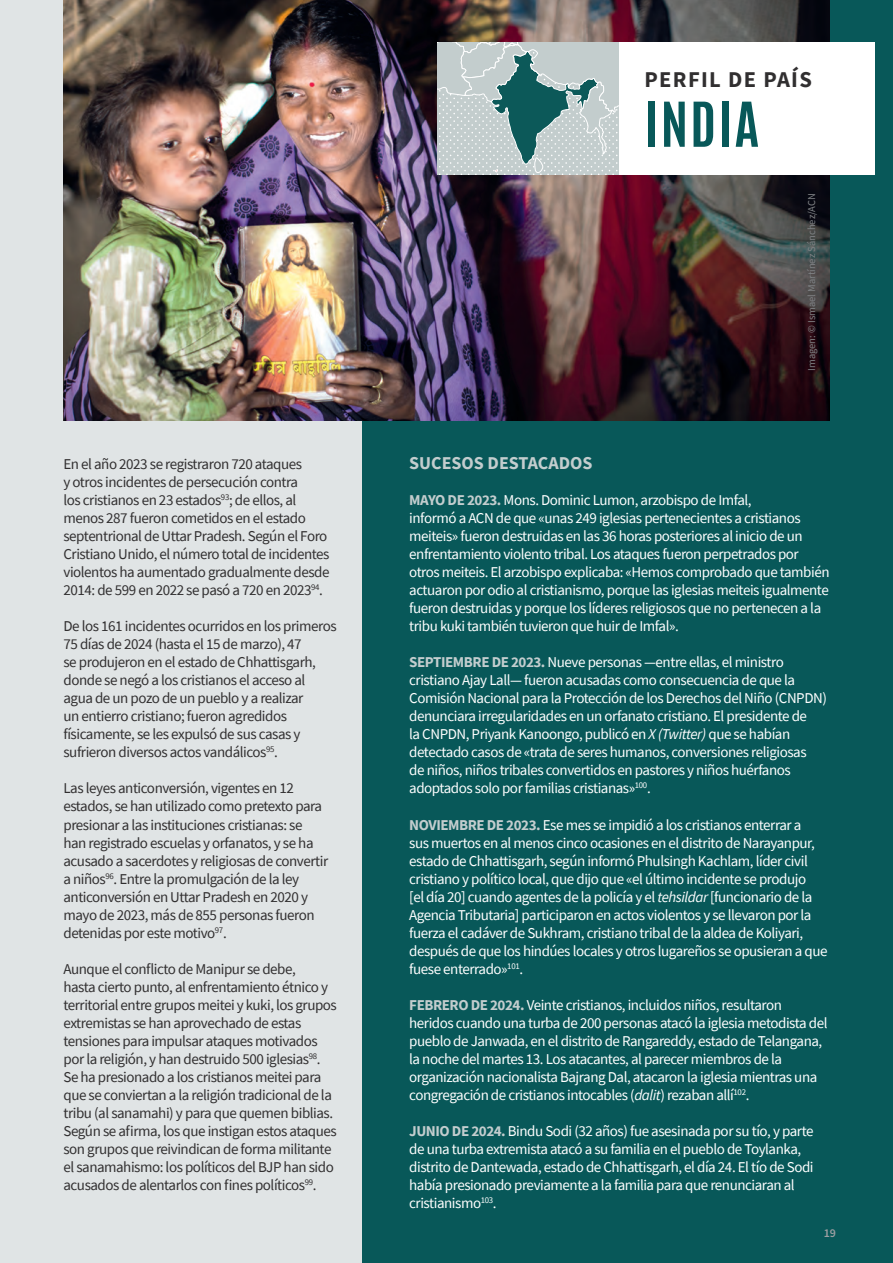
<style>
.page{position:relative;width:893px;height:1263px;background:#fff}
.page>*{position:absolute;margin:0;border:0;box-sizing:border-box;transform-origin:0 0}
.t1{font:700 52.5px "Antonio";letter-spacing:.04em;color:#085859}
.t2{font:700 22.5px "Source Sans Pro";letter-spacing:.06em;color:#312f30}
.t3{font:700 18px "Source Sans Pro";color:#c3cdce}
.t4{font:15px/18px "Source Sans Pro";letter-spacing:-.03em;color:#fff}
.t5{font:15px/18px "Source Sans Pro";letter-spacing:-.03em;color:#312f30}
.t6{font:600 12px "Source Sans Pro";color:#9d9fa2}
.t7{font:10.5px "Source Sans Pro";color:#808285}
.s1{font-weight:700;color:#c3cdce}
.s2{font-style:italic}
</style>
<div class="page">
<div style="left:0;top:0;width:892px;height:1262px;background:#e0e4e5"></div>
<div style="left:362px;top:0;width:530px;height:1262px;background:#085859"></div>
<img style="left:63px;top:0;width:766px;height:421px">
<div style="left:457px;top:42px;width:416px;height:132px;background:#fff"></div>
<svg style="left:437px;top:42px;width:181px;height:132px;background:#a8bdbd"></svg>
<p class="t5" style="left:63px;top:455px;width:267px">En el año 2023 se registraron 720 ataques<br>y otros incidentes de persecución contra<br>los cristianos en 23 estados<sup>93</sup>; de ellos, al menos 287 fueron cometidos en el estado septentrional de Uttar Pradesh. Según el Foro Cristiano Unido, el número total de incidentes violentos ha aumentado gradualmente desde 2014: de 599 en 2022 se pasó a 720 en 2023<sup>94</sup>.</p>
<p class="t5" style="left:63px;top:617px;width:274px">De los 161 incidentes ocurridos en los primeros 75 días de 2024 (hasta el 15 de marzo), 47<br>se produjeron en el estado de Chhattisgarh, donde se negó a los cristianos el acceso al agua de un pozo de un pueblo y a realizar<br>un entierro cristiano; fueron agredidos físicamente, se les expulsó de sus casas y sufrieron diversos actos vandálicos<sup>95</sup>.</p>
<p class="t5" style="left:63px;top:779px;width:266px">Las leyes anticonversión, vigentes en 12 estados, se han utilizado como pretexto para presionar a las instituciones cristianas: se han registrado escuelas y orfanatos, y se ha acusado a sacerdotes y religiosas de convertir a niños<sup>96</sup>. Entre la promulgación de la ley anticonversión en Uttar Pradesh en 2020 y mayo de 2023, más de 855 personas fueron detenidas por este motivo<sup>97</sup>.</p>
<p class="t5" style="left:63px;top:959px;width:275px">Aunque el conflicto de Manipur se debe,<br>hasta cierto punto, al enfrentamiento étnico y territorial entre grupos meitei y kuki, los grupos extremistas se han aprovechado de estas tensiones para impulsar ataques motivados por la religión, y han destruido 500 iglesias<sup>98</sup>.<br>Se ha presionado a los cristianos meitei para que se conviertan a la religión tradicional de la tribu (al sanamahi) y para que quemen biblias.<br>Según se afirma, los que instigan estos ataques son grupos que reivindican de forma militante el sanamahismo: los políticos del BJP han sido acusados de alentarlos con fines políticos<sup>99</sup>.</p>
<h2 class="t2" style="left:644px;top:64px;width:169px">PERFIL DE PAÍS</h2>
<h1 class="t1" style="left:644px;top:85px;width:116px">INDIA</h1>
<p class="t7" style="left:804px;top:370px;width:179px;rotate:-90deg">Imagen: © Ismael Martínez Sánchez/ACN</p>
<p class="t3" style="left:409px;top:451px;width:185px">SUCESOS DESTACADOS</p>
<p class="t4" style="left:409px;top:491px;width:421px"><span class="s1">MAYO DE 2023.</span> Mons. Dominic Lumon, arzobispo de Imfal,<br>informó a ACN de que «unas 249 iglesias pertenecientes a cristianos meiteis» fueron destruidas en las 36 horas posteriores al inicio de un enfrentamiento violento tribal. Los ataques fueron perpetrados por otros meiteis. El arzobispo explicaba: «Hemos comprobado que también actuaron por odio al cristianismo, porque las iglesias meiteis igualmente fueron destruidas y porque los líderes religiosos que no pertenecen a la tribu kuki también tuvieron que huir de Imfal».</p>
<p class="t4" style="left:409px;top:653px;width:419px"><span class="s1">SEPTIEMBRE DE 2023.</span> Nueve personas —entre ellas, el ministro cristiano Ajay Lall— fueron acusadas como consecuencia de que la Comisión Nacional para la Protección de los Derechos del Niño (CNPDN) denunciara irregularidades en un orfanato cristiano. El presidente de<br>la CNPDN, Priyank Kanoongo, publicó en <span class="s2">X (Twitter)</span> que se habían detectado casos de «trata de seres humanos, conversiones religiosas<br>de niños, niños tribales convertidos en pastores y niños huérfanos adoptados solo por familias cristianas»<sup>100</sup>.</p>
<p class="t4" style="left:409px;top:815px;width:419px"><span class="s1">NOVIEMBRE DE 2023.</span> Ese mes se impidió a los cristianos enterrar a<br>sus muertos en al menos cinco ocasiones en el distrito de Narayanpur, estado de Chhattisgarh, según informó Phulsingh Kachlam, líder civil cristiano y político local, que dijo que «el último incidente se produjo<br>[el día 20] cuando agentes de la policía y el <span class="s2">tehsildar</span> [funcionario de la Agencia Tributaria] participaron en actos violentos y se llevaron por la fuerza el cadáver de Sukhram, cristiano tribal de la aldea de Koliyari, después de que los hindúes locales y otros lugareños se opusieran a que fuese enterrado»<sup>101</sup>.</p>
<p class="t4" style="left:409px;top:995px;width:419px"><span class="s1">FEBRERO DE 2024.</span> Veinte cristianos, incluidos niños, resultaron heridos cuando una turba de 200 personas atacó la iglesia metodista del pueblo de Janwada, en el distrito de Rangareddy, estado de Telangana, la noche del martes 13. Los atacantes, al parecer miembros de la organización nacionalista Bajrang Dal, atacaron la iglesia mientras una congregación de cristianos intocables (<span class="s2">dalit</span>) rezaban allí<sup>102</sup>.</p>
<p class="t4" style="left:409px;top:1121px;width:405px"><span class="s1">JUNIO DE 2024.</span> Bindu Sodi (32 años) fue asesinada por su tío, y parte de una turba extremista atacó a su familia en el pueblo de Toylanka, distrito de Dantewada, estado de Chhattisgarh, el día 24. El tío de Sodi había presionado previamente a la familia para que renunciaran al cristianismo<sup>103</sup>.</p>
<p class="t6" style="left:823px;top:1225px;width:14px">19</p>
</div>
